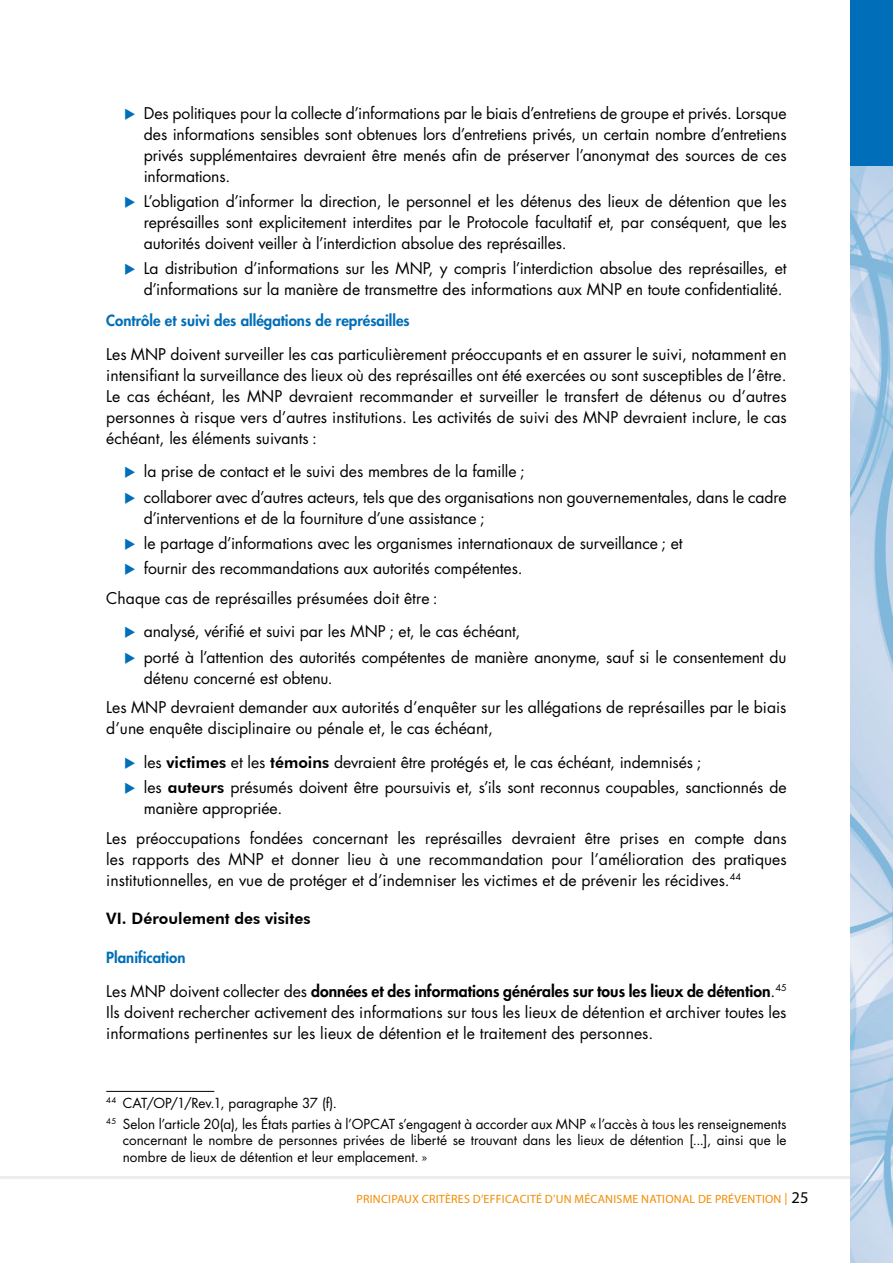
<style>
.page{position:relative;width:893px;height:1263px;background:#fff}
.page>*{position:absolute;margin:0;border:0;box-sizing:border-box;transform-origin:0 0}
.t1{font:15.75px/21px "Futura";letter-spacing:-.005em;color:#000;text-align:justify}
.t2{font:800 15.75px "Futura BT";color:#000}
.t3{font:800 15px "Futura";color:#006eb8}
.t4{font:13.5px/20.7px "Futura";color:#000}
.t5{font:12px "Myriad Pro";letter-spacing:.02em;color:#f28c00}
.s1{color:#006eb8}
.s2{font-family:"Futura BT";font-weight:800}
.s3{font-weight:800}
.s4{font-family:"Trade Gothic LT Std";font-weight:300}
.s5{font-weight:300;font-size:18px}
.s6{font-size:16.5px;color:#000}
</style>
<div class="page">
<hr style="left:0;top:1176px;width:893px;height:3px;background:#ededed">
<img style="left:850px;top:166px;width:43px;height:1097px">
<div style="left:850px;top:0;width:43px;height:166px;background:#006eb8"></div>
<hr style="left:106px;top:1091px;width:108px;height:1px;background:#000">
<p class="t1" style="left:144px;top:102px;width:644px;text-indent:-19px"><span class="s1">◆</span> Des politiques pour la collecte d’informations par le biais d’entretiens de groupe et privés. Lorsque des informations sensibles sont obtenues lors d’entretiens privés, un certain nombre d’entretiens privés supplémentaires devraient être menés afin de préserver l’anonymat des sources de ces informations.</p>
<p class="t1" style="left:144px;top:191px;width:644px;text-indent:-19px"><span class="s1">◆</span> L’obligation d’informer la direction, le personnel et les détenus des lieux de détention que les représailles sont explicitement interdites par le Protocole facultatif et, par conséquent, que les autorités doivent veiller à l’interdiction absolue des représailles.</p>
<p class="t1" style="left:124px;top:258px;width:664px;text-align:right"><span class="s1">◆</span> La distribution d’informations sur les MNP, y compris l’interdiction absolue des représailles, et d’informations sur la manière de transmettre des informations aux MNP en toute confidentialité.</p>
<p class="t3" style="left:106px;top:311px;width:305px">Contrôle et suivi des allégations de représailles</p>
<p class="t1" style="left:106px;top:343px;width:682px">Les MNP doivent surveiller les cas particulièrement préoccupants et en assurer le suivi, notamment en intensifiant la surveillance des lieux où des représailles ont été exercées ou sont susceptibles de l’être.<br>Le cas échéant, les MNP devraient recommander et surveiller le transfert de détenus ou d’autres personnes à risque vers d’autres institutions. Les activités de suivi des MNP devraient inclure, le cas échéant, les éléments suivants :</p>
<p class="t1" style="left:124px;top:461px;width:402px"><span class="s1">◆</span> la prise de contact et le suivi des membres de la famille ;</p>
<p class="t1" style="left:144px;top:486px;width:644px;text-indent:-19px"><span class="s1">◆</span> collaborer avec d’autres acteurs, tels que des organisations non gouvernementales, dans le cadre d’interventions et de la fourniture d’une assistance ;</p>
<p class="t1" style="left:124px;top:533px;width:560px"><span class="s1">◆</span> le partage d’informations avec les organismes internationaux de surveillance ; et</p>
<p class="t1" style="left:106px;top:554px;width:418px;line-height:29.5px;text-indent:18px"><span class="s1">◆</span> fournir des recommandations aux autorités compétentes.<br>Chaque cas de représailles présumées doit être :</p>
<p class="t1" style="left:124px;top:621px;width:397px"><span class="s1">◆</span> analysé, vérifié et suivi par les MNP ; et, le cas échéant,</p>
<p class="t1" style="left:144px;top:646px;width:644px;text-indent:-19px"><span class="s1">◆</span> porté à l’attention des autorités compétentes de manière anonyme, sauf si le consentement du détenu concerné est obtenu.</p>
<p class="t1" style="left:106px;top:697px;width:682px">Les MNP devraient demander aux autorités d’enquêter sur les allégations de représailles par le biais d’une enquête disciplinaire ou pénale et, le cas échéant,</p>
<p class="t1" style="left:124px;top:752px;width:578px"><span class="s1">◆</span> les <span class="s2">victimes</span> et les <span class="s2">témoins</span> devraient être protégés et, le cas échéant, indemnisés ;</p>
<p class="t1" style="left:144px;top:777px;width:644px;text-indent:-19px"><span class="s1">◆</span> les <span class="s2">auteurs</span> présumés doivent être poursuivis et, s’ils sont reconnus coupables, sanctionnés de manière appropriée.</p>
<p class="t1" style="left:106px;top:827px;width:682px">Les préoccupations fondées concernant les représailles devraient être prises en compte dans les rapports des MNP et donner lieu à une recommandation pour l’amélioration des pratiques institutionnelles, en vue de protéger et d’indemniser les victimes et de prévenir les récidives.<sup>44</sup></p>
<p class="t2" style="left:106px;top:908px;width:206px">VI. Déroulement des visites</p>
<p class="t3" style="left:106px;top:948px;width:81px">Planification</p>
<p class="t1" style="left:106px;top:980px;width:682px">Les MNP doivent collecter des <span class="s3">données et des informations générales sur tous les lieux de détention</span>.<sup>45<br></sup>Ils doivent rechercher activement des informations sur tous les lieux de détention et archiver toutes les informations pertinentes sur les lieux de détention et le traitement des personnes.</p>
<p class="t4" style="left:106px;top:1093px;width:682px"><sup>44</sup> CAT/OP/1/Rev.1, paragraphe 37 (f).<br><sup>45</sup> Selon l’article 20(a), les États parties à l’OPCAT s’engagent à accorder aux MNP « l’accès à tous les renseignements</p>
<p class="t4" style="left:123px;top:1132px;width:665px;line-height:16.5px">concernant le nombre de personnes privées de liberté se trouvant dans les lieux de détention [...], ainsi que le nombre de lieux de détention et leur emplacement. <span class="s4">»</span></p>
<p class="t5" style="left:357px;top:1191px;width:453px">PRINCIPAUX CRITÈRES D’EFFICACITÉ D’UN MÉCANISME NATIONAL DE PRÉVENTION <span class="s5">I</span> <span class="s6">25</span></p>
</div>
